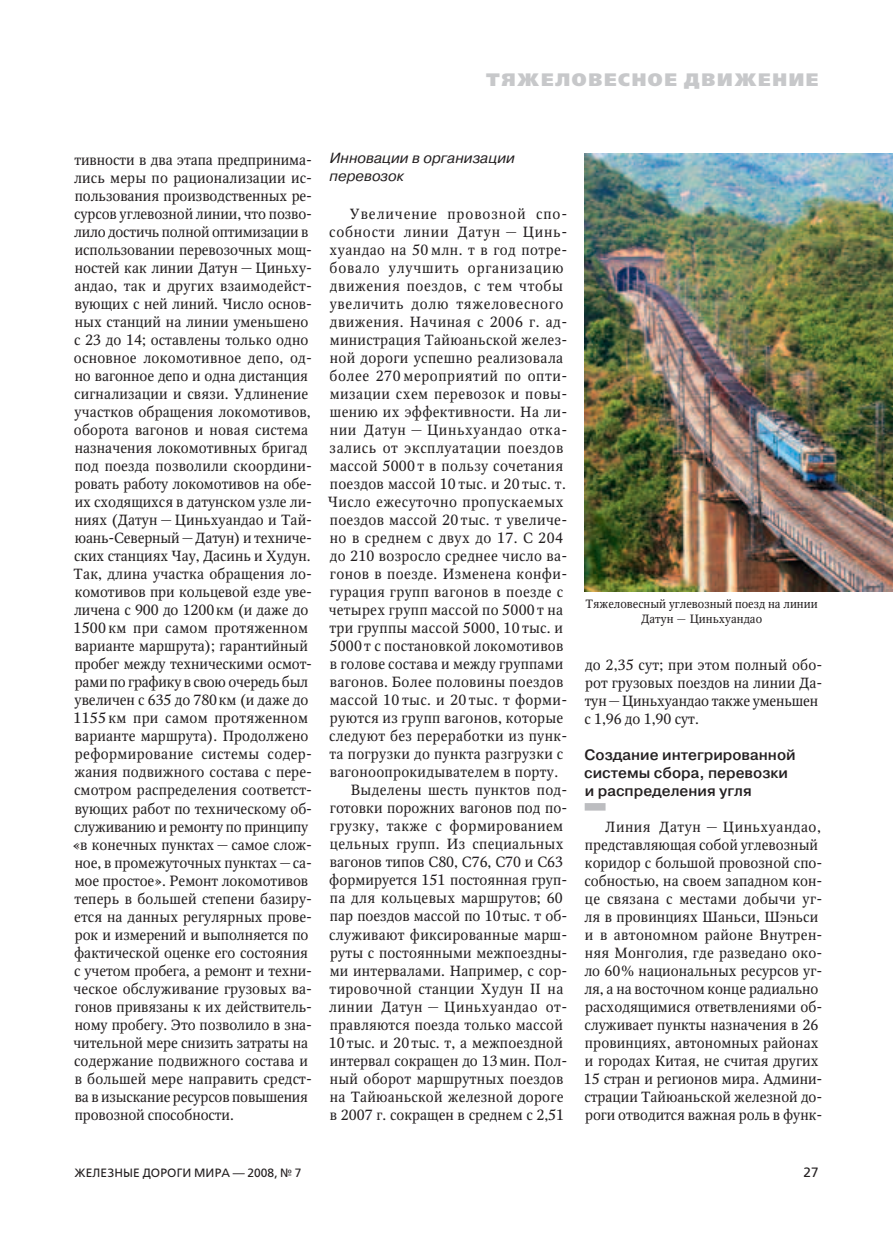
<style>
.page{position:relative;width:893px;height:1234px;background:#fff}
.page>*{position:absolute;margin:0;border:0;box-sizing:border-box;transform-origin:0 0}
.t1{font:800 18px "Free Set";letter-spacing:.09em;color:#c7c8ca}
.t2{font:500 15px/18px "Pragmatica";color:#231f20}
.t3{font:14.7px/18px "Octava";letter-spacing:.01em;color:#231f20}
.t4{font:14.7px "Octava";letter-spacing:.03em;color:#231f20}
.t5{font:14.7px "Octava";letter-spacing:.035em;color:#231f20}
.t6{font:14.7px "Octava";letter-spacing:.04em;color:#231f20}
.t7{font:italic 14.7px/18px "Pragmatica";color:#231f20}
.t8{font:14.7px "Octava";letter-spacing:.045em;color:#231f20}
.t9{font:14.7px "Octava";letter-spacing:.055em;color:#231f20}
.t10{font:14.7px "Octava";letter-spacing:.05em;color:#231f20}
.t11{font:14.7px "Octava";letter-spacing:.06em;color:#231f20}
.t12{font:13.5px "Free Set";color:#231f20}
.t13{font:12px/15px "Octava";color:#231f20;text-align:center}
.t14{font:12px "Free Set";letter-spacing:.01em;color:#231f20}
</style>
<div class="page">
<div style="left:585px;top:802px;width:21px;height:8px;background:#bcbdc0"></div>
<img style="left:585px;top:153px;width:308px;height:438px">
<p class="t1" style="left:486px;top:68px;width:334px">Тяжеловесное движение</p>
<p class="t3" style="left:72px;top:151px;width:241px">тивности в два этапа предпринима&shy;лись меры по рационализации ис&shy;пользования производственных ре&shy;сурсов углевозной линии, что позво&shy;лило достичь полной оптимизации в использовании перевозочных мощ&shy;ностей как линии Датун — Циньху&shy;андао, так и других взаимодейст&shy;вующих с ней линий. Число основ&shy;ных станций на линии уменьшено с 23 до 14; оставлены только одно основное локомотивное депо, од&shy;но вагонное депо и одна дистанция сигнализации и связи. Удлинение участков обращения локомотивов, оборота вагонов и новая система назначения локомотивных бригад под поезда позволили скоордини&shy;ровать работу локомотивов на обе&shy;их сходящихся в датунском узле ли&shy;ниях (Датун — Циньхуандао и Тай&shy;юань-Северный—Датун) и техниче&shy;ских станциях Чау, Дасинь и Худун.<br>Так, длина участка обращения ло&shy;комотивов при кольцевой езде уве&shy;личена с 900 до 1200км (и даже до 1500 км при самом протяженном варианте маршрута); гарантийный пробег между техническими осмот&shy;рами по графику в свою очередь был увеличен с 635 до 780км (и даже до 1155 км при самом протяженном варианте маршрута). Продолжено реформирование системы содер&shy;жания подвижного состава с пере&shy;смотром распределения соответст&shy;вующих работ по техническому об&shy;служиванию и ремонту по принципу «в конечных пунктах —самое слож&shy;ное, в промежуточных пунктах—са&shy;мое простое». Ремонт локомотивов теперь в большей степени базиру&shy;ется на данных регулярных прове&shy;рок и измерений и выполняется по фактической оценке его состояния с учетом пробега, а ремонт и техни&shy;ческое обслуживание грузовых ва&shy;гонов привязаны к их действитель&shy;ному пробегу. Это позволило в зна&shy;чительной мере снизить затраты на содержание подвижного состава и в большей мере направить средст&shy;ва в изыскание ресурсов повышения провозной способности.</p>
<p class="t7" style="left:330px;top:149px;width:187px">Инновации в организации перевозок</p>
<p class="t11" style="left:350px;top:205px;width:219px">Увеличение провозной спо-</p>
<p class="t10" style="left:329px;top:223px;width:240px">собности линии Датун — Цинь-</p>
<p class="t4" style="left:329px;top:241px;width:239px">хуандао на 50 млн. т в год потре-</p>
<p class="t9" style="left:330px;top:259px;width:235px">бовало улучшить организацию</p>
<p class="t6" style="left:330px;top:277px;width:235px">движения поездов, с тем чтобы</p>
<p class="t8" style="left:330px;top:295px;width:235px">увеличить долю тяжеловесного</p>
<p class="t5" style="left:330px;top:313px;width:239px">движения. Начиная с 2006 г. ад-</p>
<p class="t3" style="left:330px;top:331px;width:239px">министрация Тайюаньской желез-</p>
<p class="t3" style="left:330px;top:349px;width:235px">ной дороги успешно реализовала</p>
<p class="t5" style="left:330px;top:367px;width:239px">более 270 мероприятий по опти-</p>
<p class="t5" style="left:330px;top:385px;width:239px">мизации схем перевозок и повы-</p>
<p class="t3" style="left:330px;top:403px;width:239px">шению их эффективности. На ли-</p>
<p class="t6" style="left:330px;top:421px;width:239px">нии Датун — Циньхуандао отка-</p>
<p class="t5" style="left:330px;top:439px;width:235px">зались от эксплуатации поездов</p>
<p class="t3" style="left:330px;top:457px;width:235px">массой 5000 т в пользу сочетания</p>
<p class="t3" style="left:330px;top:475px;width:237px">поездов массой 10 тыс. и 20 тыс. т.</p>
<p class="t4" style="left:328px;top:493px;width:237px">Число ежесуточно пропускаемых</p>
<p class="t3" style="left:330px;top:511px;width:239px">поездов массой 20 тыс. т увеличе-</p>
<p class="t4" style="left:330px;top:529px;width:235px">но в среднем с двух до 17. С 204</p>
<p class="t3" style="left:330px;top:547px;width:239px">до 210 возросло среднее число ва-</p>
<p class="t4" style="left:330px;top:565px;width:239px">гонов в поезде. Изменена конфи-</p>
<p class="t3" style="left:330px;top:583px;width:235px">гурация групп вагонов в поезде с</p>
<p class="t3" style="left:329px;top:601px;width:236px">четырех групп массой по 5000 т на</p>
<p class="t3" style="left:330px;top:619px;width:235px">три группы массой 5000, 10 тыс. и</p>
<p class="t3" style="left:330px;top:637px;width:235px">5000 т с постановкой локомотивов</p>
<p class="t3" style="left:330px;top:655px;width:235px">в голове состава и между группами</p>
<p class="t3" style="left:330px;top:673px;width:235px">вагонов. Более половины поездов</p>
<p class="t3" style="left:330px;top:691px;width:239px">массой 10 тыс. и 20 тыс. т форми-</p>
<p class="t3" style="left:330px;top:709px;width:235px">руются из групп вагонов, которые</p>
<p class="t3" style="left:329px;top:727px;width:240px">следуют без переработки из пунк-</p>
<p class="t3" style="left:330px;top:745px;width:235px">та погрузки до пункта разгрузки с</p>
<p class="t3" style="left:330px;top:763px;width:230px">вагоноопрокидывателем в порту.</p>
<p class="t3" style="left:351px;top:781px;width:218px">Выделены шесть пунктов под-</p>
<p class="t3" style="left:330px;top:799px;width:239px">готовки порожних вагонов под по-</p>
<p class="t4" style="left:330px;top:817px;width:235px">грузку, также с формированием</p>
<p class="t3" style="left:330px;top:835px;width:235px">цельных групп. Из специальных</p>
<p class="t3" style="left:330px;top:853px;width:235px">вагонов типов С80, С76, С70 и С63</p>
<p class="t3" style="left:329px;top:871px;width:240px">формируется 151 постоянная груп-</p>
<p class="t3" style="left:330px;top:889px;width:234px">па для кольцевых маршрутов; 60</p>
<p class="t3" style="left:330px;top:907px;width:239px">пар поездов массой по 10тыс. т об-</p>
<p class="t3" style="left:329px;top:925px;width:240px">служивают фиксированные марш-</p>
<p class="t3" style="left:330px;top:943px;width:239px">руты с постоянными межпоездны-</p>
<p class="t3" style="left:330px;top:961px;width:239px">ми интервалами. Например, с сор-</p>
<p class="t3" style="left:330px;top:979px;width:235px">тировочной станции Худун II на</p>
<p class="t4" style="left:329px;top:997px;width:240px">линии Датун — Циньхуандао от-</p>
<p class="t3" style="left:330px;top:1015px;width:235px">правляются поезда только массой</p>
<p class="t3" style="left:329px;top:1033px;width:236px">10 тыс. и 20 тыс. т, а межпоездной</p>
<p class="t3" style="left:330px;top:1051px;width:239px">интервал сокращен до 13мин. Пол-</p>
<p class="t3" style="left:330px;top:1069px;width:235px">ный оборот маршрутных поездов</p>
<p class="t3" style="left:330px;top:1087px;width:235px">на Тайюаньской железной дороге</p>
<p class="t3" style="left:330px;top:1105px;width:236px">в 2007 г. сокращен в среднем с 2,51</p>
<p class="t13" style="left:585px;top:595px;width:234px">Тяжеловесный углевозный поезд на линии<br>Датун — Циньхуандао</p>
<p class="t3" style="left:584px;top:655px;width:240px">до 2,35 сут; при этом полный обо&shy;рот грузовых поездов на линии Да&shy;тун—Циньхуандао также уменьшен с 1,96 до 1,90 сут.</p>
<p class="t2" style="left:584px;top:745px;width:213px">Создание интегрированной системы сбора, перевозки и распределения угля</p>
<p class="t3" style="left:584px;top:817px;width:240px;text-indent:21px">Линия Датун — Циньхуандао, представляющая собой углевозный коридор с большой провозной спо&shy;собностью, на своем западном кон&shy;це связана с местами добычи уг&shy;ля в провинциях Шаньси, Шэньси и в автономном районе Внутрен&shy;няя Монголия, где разведано око&shy;ло 60% национальных ресурсов уг&shy;ля, а на восточном конце радиально расходящимися ответвлениями об&shy;служивает пункты назначения в 26 провинциях, автономных районах и городах Китая, не считая других<br>15 стран и регионов мира. Админи&shy;страции Тайюаньской железной до&shy;роги отводится важная роль в функ-</p>
<p class="t14" style="left:74px;top:1165px;width:229px">Железные дороги мира — 2008, № 7</p>
<p class="t12" style="left:804px;top:1163px;width:17px">27</p>
</div>
